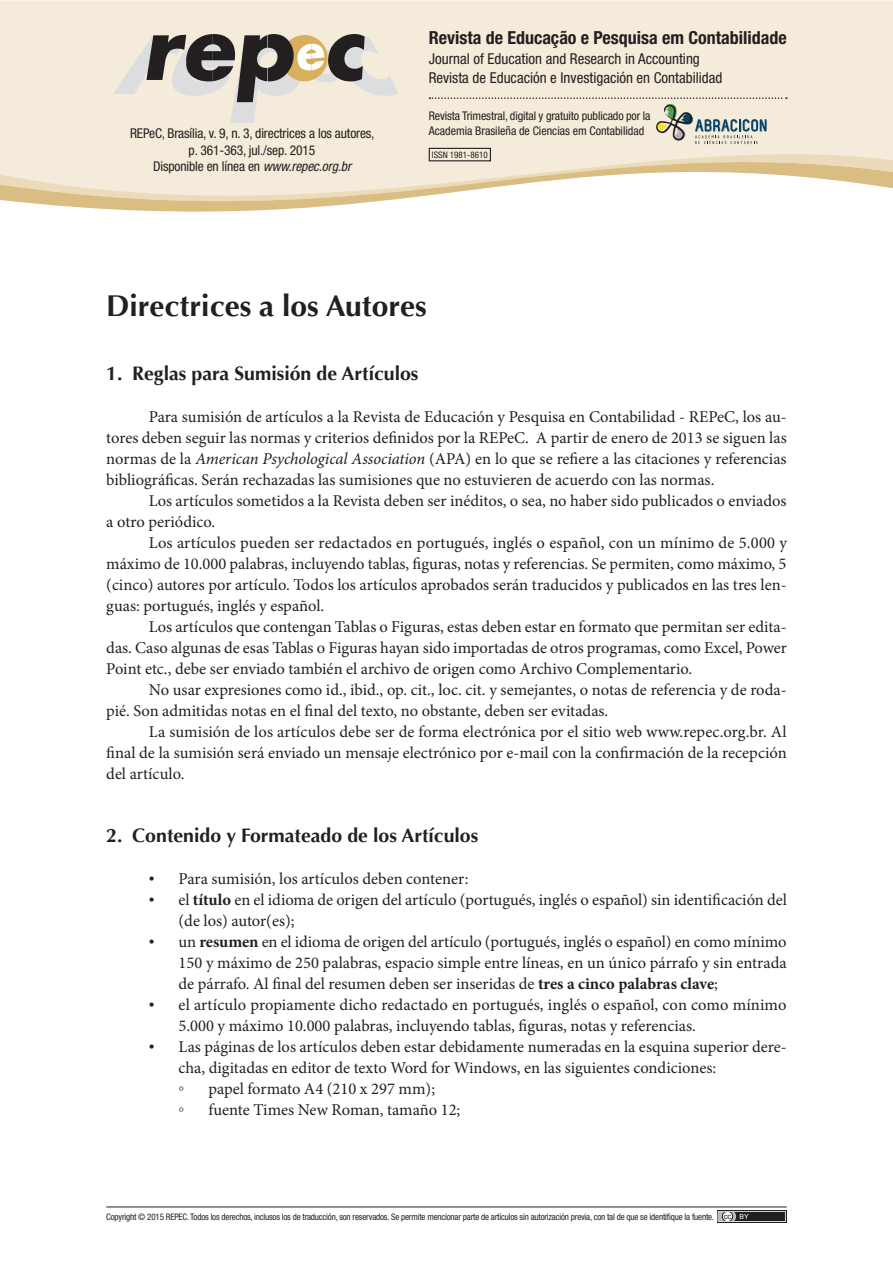
<style>
.page{position:relative;width:893px;height:1263px;background:#fff}
.page>*{position:absolute;margin:0;border:0;box-sizing:border-box;transform-origin:0 0}
.t1{font:700 30px "Optima";color:#231f20}
.t2{font:700 19.5px "Optima";color:#231f20}
.t3{font:700 condensed 18px "Helvetica Neue LT Std";color:#231f20}
.t4{font:16.5px/21px "Minion Pro";color:#231f20;text-align:justify}
.t5{font:16.5px "Times New Roman";color:#231f20}
.t6{font:condensed 15px/19.5px "Helvetica Neue LT Std";color:#231f20}
.t7{font:condensed 13.5px/16.5px "Helvetica Neue";letter-spacing:-.01em;color:#231f20;text-align:center}
.t8{font:condensed 12px/15px "Helvetica Neue LT Std";letter-spacing:-.01em;color:#231f20}
.t9{font:condensed 9px "Helvetica Neue LT Std";letter-spacing:-.02em;color:#231f20}
.t10{font:condensed 9px "Helvetica Neue LT Std";color:#231f20}
.s1{font-style:italic}
.s2{font-family:"Times New Roman"}
.s3{font-weight:700}
.s4{font-family:"Arial";font-stretch:normal;font-size:7.05px;color:#fff}
</style>
<div class="page">
<div style="left:0;top:1px;width:893px;height:126px;background:#f4ebda"></div>
<svg style="left:0;top:129px;width:893px;height:83px;fill:#f4ebda"></svg>
<hr style="left:106px;top:1206px;width:681px;height:1px;background:#231f20">
<div style="left:717px;top:1210px;width:70px;height:13px;background:#231f20"></div>
<svg style="left:718px;top:1211px;width:68px;height:11px"></svg>
<svg style="left:113px;top:33px;width:285px;height:90px;background:#c0b9ad"></svg>
<div style="left:429px;top:148px;width:62px;height:13px;border:1px solid #231f20"></div>
<svg style="left:429px;top:97px;width:358px;height:47px;background:#e4dece"></svg>
<p class="t7" style="left:130px;top:125px;width:246px">REPeC, Brasília, v. 9, n. 3, directrices a los autores, p. 361-363, jul./sep. 2015<br>Disponible en línea en <span class="s1">www.repec.org.br</span></p>
<p class="t3" style="left:429px;top:27px;width:359px">Revista de Educação e Pesquisa em Contabilidade</p>
<p class="t6" style="left:429px;top:49px;width:295px">Journal of Education and Research in Accounting<br>Revista de Educación e Investigación en Contabilidad</p>
<p class="t8" style="left:429px;top:108px;width:223px">Revista Trimestral, digital y gratuito publicado por la<br>Academia Brasileña de Ciencias em Contabilidad</p>
<p class="t10" style="left:432px;top:149px;width:57px">ISSN 1981-8610</p>
<h1 class="t1" style="left:106px;top:289px;width:322px">Directrices a los Autores</h1>
<p class="t2" style="left:106px;top:362px;width:314px">1. Reglas para Sumisión de Artículos</p>
<p class="t4" style="left:106px;top:406px;width:682px;text-indent:43px">Para sumisión de artículos a la Revista de Educación y Pesquisa en Contabilidad - REPeC, los au&shy;tores deben seguir las normas y criterios definidos por la REPeC. A partir de enero de 2013 se siguen las normas de la <span class="s1">American Psychological Association</span> (APA) en lo que se refiere a las citaciones y referencias bibliográficas. Serán rechazadas las sumisiones que no estuvieren de acuerdo con las normas.</p>
<p class="t4" style="left:106px;top:490px;width:682px;text-indent:43px">Los artículos sometidos a la Revista deben ser inéditos, o sea, no haber sido publicados o enviados a otro periódico.</p>
<p class="t4" style="left:106px;top:532px;width:682px;text-indent:43px">Los artículos pueden ser redactados en portugués, inglés o español, con un mínimo de 5.000 y máximo de 10.000 palabras, incluyendo tablas, figuras, notas y referencias. Se permiten, como máximo, 5 (cinco) autores por artículo. Todos los artículos aprobados serán traducidos y publicados en las tres len&shy;guas: portugués, inglés y español.</p>
<p class="t4" style="left:106px;top:616px;width:682px;text-indent:43px">Los artículos que contengan Tablas o Figuras, estas deben estar en formato que permitan ser edita&shy;das. Caso algunas de esas Tablas o Figuras hayan sido importadas de otros programas, como Excel, Power Point etc., debe ser enviado también el archivo de origen como Archivo Complementario.</p>
<p class="t4" style="left:106px;top:679px;width:682px;text-indent:43px">No usar expresiones como id., ibid., op. cit., loc. cit. y semejantes, o notas de referencia y de roda&shy;pié. Son admitidas notas en el final del texto, no obstante, deben ser evitadas.</p>
<p class="t4" style="left:106px;top:721px;width:682px;text-indent:43px">La sumisión de los artículos debe ser de forma electrónica por el sitio web www.repec.org.br. Al final de la sumisión será enviado un mensaje electrónico por e-mail con la confirmación de la recepción del artículo.</p>
<p class="t2" style="left:106px;top:824px;width:374px">2. Contenido y Formateado de los Artículos</p>
<p class="t4" style="left:149px;top:868px;width:321px"><span class="s2">•</span> Para sumisión, los artículos deben contener:</p>
<p class="t4" style="left:179px;top:889px;width:610px;text-indent:-30px"><span class="s2">•</span> el <span class="s3">título</span> en el idioma de origen del artículo (portugués, inglés o español) sin identificación del (de los) autor(es);</p>
<p class="t4" style="left:179px;top:931px;width:610px;text-indent:-30px"><span class="s2">•</span> un <span class="s3">resumen</span> en el idioma de origen del artículo (portugués, inglés o español) en como mínimo 150 y máximo de 250 palabras, espacio simple entre líneas, en un único párrafo y sin entrada de párrafo. Al final del resumen deben ser inseridas de <span class="s3">tres a cinco palabras clave</span>;</p>
<p class="t4" style="left:179px;top:994px;width:609px;text-indent:-30px"><span class="s2">•</span> el artículo propiamente dicho redactado en portugués, inglés o español, con como mínimo<br>5.000 y máximo 10.000 palabras, incluyendo tablas, figuras, notas y referencias.</p>
<p class="t4" style="left:179px;top:1036px;width:609px;text-indent:-30px"><span class="s2">•</span> Las páginas de los artículos deben estar debidamente numeradas en la esquina superior dere&shy;cha, digitadas en editor de texto Word for Windows, en las siguientes condiciones:</p>
<p class="t5" style="left:179px;top:1077px;width:7px">◦</p>
<p class="t4" style="left:208px;top:1078px;width:228px">papel formato A4 (210 x 297 mm);</p>
<p class="t5" style="left:179px;top:1098px;width:7px">◦</p>
<p class="t4" style="left:208px;top:1099px;width:254px">fuente Times New Roman, tamaño 12;</p>
<p class="t9" style="left:106px;top:1212px;width:644px">Copyright © 2015 REPEC. Todos los derechos, inclusos los de traducción, son reservados. Se permite mencionar parte de artículos sin autorización previa, con tal de que se identifique la fuente. <sup>cc</sup> <span class="s4">BY</span></p>
</div>
